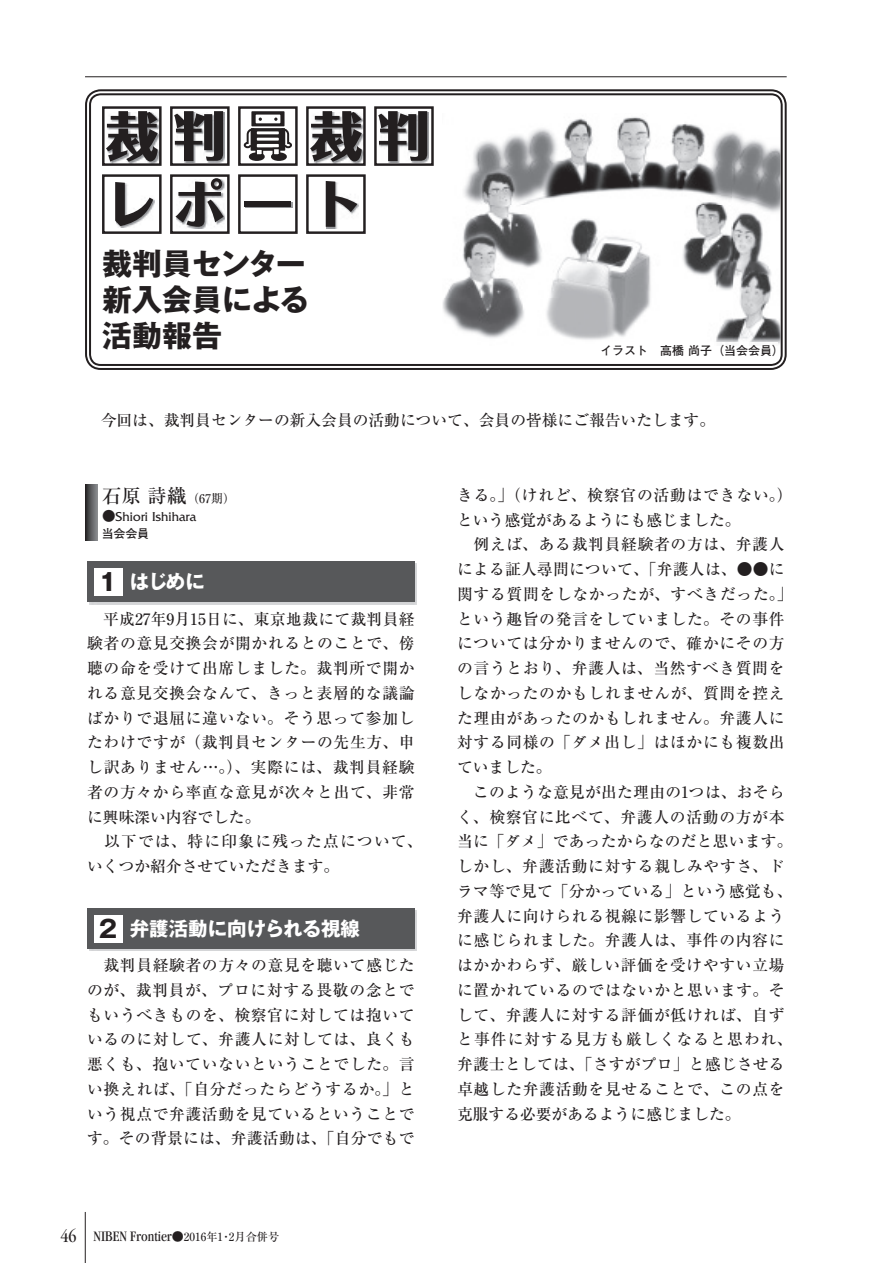
<style>
.page{position:relative;width:893px;height:1263px;background:#fff}
.page>*{position:absolute;margin:0;border:0;box-sizing:border-box;transform-origin:0 0}
.t1{font:52.5px "Folk Pro Heavy 90 pv RKSJ H";letter-spacing:.295em;color:#231f20}
.t2{font:30px/36px "Gothic MB101 Pro Bold 90 pv RKSJ H";color:#231f20}
.t3{font:19.5px "Gothic MB101 Pro Bold 90 pv RKSJ H";color:#fff}
.t4{font:15.75px/24.8px "Ryumin Pro Medium 90 pv RKSJ H";letter-spacing:.045em;color:#231f20}
.t5{font:15.75px "Ryumin Pro Medium 90 pv RKSJ H";color:#231f20}
.t6{font:condensed 15px "Garamond";color:#231f20}
.t7{font:13.5px "Friz Quadrata";color:#231f20}
.t8{font:12px "Futo Go B101 Pro Bold 90 pv RKSJ H";color:#231f20}
.t9{font:12px "Ryumin Pro Medium 90 pv RKSJ H";color:#231f20}
.s1{font-size:19.5px}
.s2{font-family:"Futo Go B101 Pro Bold 90 pv RKSJ H"}
.s3{font-size:24px;color:#231f20}
.s4{font-size:18px}
.s5{font-family:"Ryumin Pro Medium 90 pv RKSJ H";font-stretch:normal;font-size:12px}
.s6{font-family:"Ryumin Pro Medium 90 pv RKSJ H";font-stretch:normal;font-size:11.25px}
</style>
<div class="page">
<div style="left:85px;top:89px;width:702px;height:281px;border:2px solid #231f20;border-radius:15px"></div>
<svg style="left:89px;top:93px;width:694px;height:273px"></svg>
<hr style="left:85px;top:1212px;width:1px;height:51px;background:#231f20">
<div style="left:87px;top:562px;width:328px;height:40px;background:#57585a"></div>
<div style="left:94px;top:568px;width:28px;height:28px;background:#fff"></div>
<div style="left:87px;top:908px;width:328px;height:41px;background:#57585a"></div>
<div style="left:94px;top:915px;width:28px;height:27px;background:#fff"></div>
<img style="left:600px;top:343px;width:177px;height:15px">
<div style="left:103px;top:176px;width:57px;height:57px;background:#fff"></div>
<img style="left:116px;top:183px;width:38px;height:44px">
<div style="left:102px;top:174px;width:60px;height:60px;border:2px solid #231f20"></div>
<div style="left:171px;top:176px;width:57px;height:57px;background:#fff"></div>
<img style="left:177px;top:179px;width:48px;height:49px">
<div style="left:170px;top:174px;width:60px;height:60px;border:2px solid #231f20"></div>
<div style="left:239px;top:176px;width:57px;height:57px;background:#fff"></div>
<div style="left:238px;top:174px;width:60px;height:60px;border:2px solid #231f20"></div>
<div style="left:307px;top:176px;width:57px;height:57px;background:#fff"></div>
<img style="left:327px;top:182px;width:32px;height:46px">
<div style="left:306px;top:174px;width:60px;height:60px;border:2px solid #231f20"></div>
<div style="left:103px;top:108px;width:57px;height:57px;background:#fff"></div>
<img style="left:107px;top:112px;width:52px;height:51px">
<div style="left:102px;top:106px;width:60px;height:60px;border:2px solid #231f20"></div>
<svg style="left:173px;top:109px;width:54px;height:54px"></svg>
<img style="left:175px;top:112px;width:49px;height:50px">
<div style="left:170px;top:106px;width:60px;height:60px;border:2px solid #231f20"></div>
<div style="left:239px;top:108px;width:57px;height:57px;background:#fff"></div>
<div style="left:238px;top:106px;width:60px;height:60px;border:2px solid #231f20"></div>
<div style="left:307px;top:108px;width:57px;height:57px;background:#fff"></div>
<img style="left:311px;top:112px;width:52px;height:51px">
<div style="left:306px;top:106px;width:60px;height:60px;border:2px solid #231f20"></div>
<div style="left:375px;top:108px;width:57px;height:57px;background:#fff"></div>
<img style="left:379px;top:112px;width:50px;height:50px">
<div style="left:374px;top:106px;width:60px;height:60px;border:2px solid #231f20"></div>
<div style="left:250px;top:154px;width:14px;height:6px;background:#231f20;border-radius:50%"></div>
<div style="left:249px;top:152px;width:16px;height:9px;border:2px solid #231f20;border-radius:50%"></div>
<svg style="left:243px;top:111px;width:49px;height:44px"></svg>
<div style="left:255px;top:148px;width:8px;height:8px;border:2px solid #231f20"></div>
<div style="left:272px;top:154px;width:14px;height:6px;background:#231f20;border-radius:50%"></div>
<div style="left:271px;top:152px;width:16px;height:9px;border:2px solid #231f20;border-radius:50%"></div>
<div style="left:273px;top:148px;width:7px;height:7px;background:#fff"></div>
<div style="left:273px;top:148px;width:7px;height:8px;border:2px solid #231f20"></div>
<hr style="left:85px;top:77px;width:702px;height:1px;background:#231f20">
<svg style="left:85px;top:485px;width:13px;height:55px"></svg>
<p class="t1" style="left:106px;top:117px;width:122px">裁判</p>
<p class="t1" style="left:310px;top:117px;width:122px">裁判</p>
<p class="t1" style="left:106px;top:185px;width:258px">レポート</p>
<p class="t2" style="left:102px;top:250px;width:209px">裁判員センター新入会員による活動報告</p>
<p class="t8" style="left:600px;top:346px;width:185px">イラスト　高橋 尚子（当会会員）</p>
<p class="t5" style="left:85px;top:414px;width:631px">　今回は、裁判員センターの新入会員の活動について、会員の皆様にご報告いたします。</p>
<p class="t9" style="left:102px;top:493px;width:134px"><span class="s1">石原 詩織</span> （67期）</p>
<p class="t7" style="left:102px;top:512px;width:96px"><span class="s2">●</span>Shiori Ishihara</p>
<p class="t8" style="left:102px;top:529px;width:49px">当会会員</p>
<p class="t3" style="left:99px;top:575px;width:108px"><span class="s3">1</span> はじめに</p>
<p class="t4" style="left:87px;top:608px;width:337px">　平成27年9月15日に、東京地裁にて裁判員経験者の意見交換会が開かれるとのことで、傍聴の命を受けて出席しました。裁判所で開かれる意見交換会なんて、きっと表層的な議論ばかりで退屈に違いない。そう思って参加したわけですが（裁判員センターの先生方、申し訳ありません…。）、実際には、裁判員経験者の方々から率直な意見が次々と出て、非常に興味深い内容でした。<br>　以下では、特に印象に残った点について、いくつか紹介させていただきます。</p>
<p class="t3" style="left:99px;top:921px;width:263px"><span class="s3">2</span> 弁護活動に向けられる視線</p>
<p class="t4" style="left:87px;top:955px;width:329px;text-align:justify">　裁判員経験者の方々の意見を聴いて感じたのが、裁判員が、プロに対する畏敬の念とでもいうべきものを、検察官に対しては抱いているのに対して、弁護人に対しては、良くも悪くも、抱いていないということでした。言い換えれば、「自分だったらどうするか。」という視点で弁護活動を見ているということです。その背景には、弁護活動は、「自分でもで</p>
<p class="t6" style="left:61px;top:1230px;width:220px"><span class="s4">46</span> NIBEN Frontier<span class="s5">●</span><span class="s6">2016年1・2月合併号</span></p>
<p class="t4" style="left:457px;top:485px;width:337px">きる。」（けれど、検察官の活動はできない。）という感覚があるようにも感じました。<br>　例えば、ある裁判員経験者の方は、弁護人による証人尋問について、「弁護人は、●●に関する質問をしなかったが、すべきだった。」という趣旨の発言をしていました。その事件については分かりませんので、確かにその方の言うとおり、弁護人は、当然すべき質問をしなかったのかもしれませんが、質問を控えた理由があったのかもしれません。弁護人に対する同様の「ダメ出し」はほかにも複数出ていました。<br>　このような意見が出た理由の1つは、おそらく、検察官に比べて、弁護人の活動の方が本当に「ダメ」であったからなのだと思います。しかし、弁護活動に対する親しみやすさ、ドラマ等で見て「分かっている」という感覚も、弁護人に向けられる視線に影響しているように感じられました。弁護人は、事件の内容にはかかわらず、厳しい評価を受けやすい立場に置かれているのではないかと思います。そして、弁護人に対する評価が低ければ、自ずと事件に対する見方も厳しくなると思われ、弁護士としては、「さすがプロ」と感じさせる卓越した弁護活動を見せることで、この点を克服する必要があるように感じました。</p>
</div>
